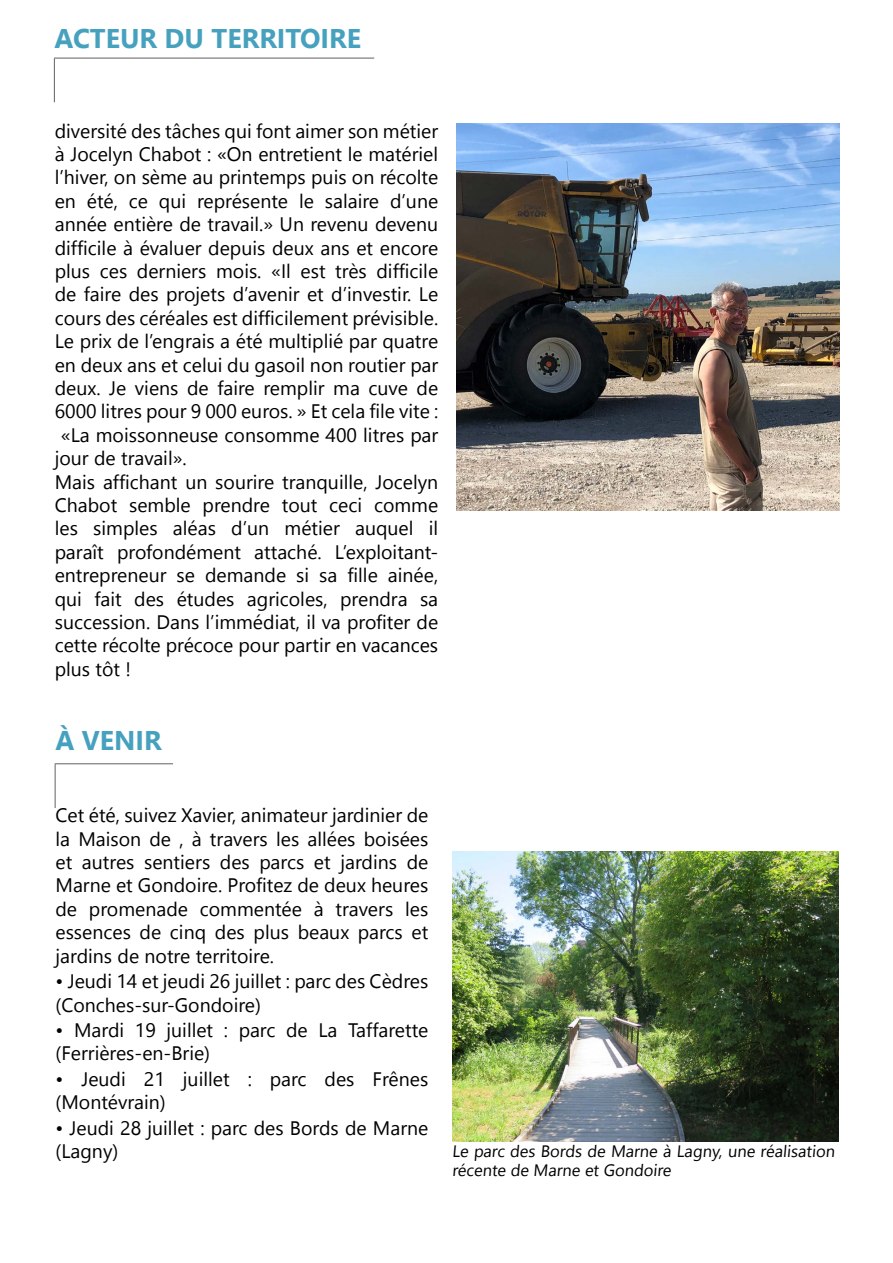
<style>
.page{position:relative;width:893px;height:1263px;background:#fff}
.page>*{position:absolute;margin:0;border:0;box-sizing:border-box;transform-origin:0 0}
.t1{font:700 27px "Nirmala UI";color:#46a1bf}
.t2{font:19.5px/23.4px "Nirmala UI";color:#000}
.t3{font:16.5px/19.8px "Nirmala UI";color:#000}
</style>
<div class="page">
<hr style="left:54px;top:58px;width:1px;height:44px;background:#616160">
<hr style="left:54px;top:58px;width:320px;height:1px;background:#616160">
<img style="left:457px;top:123px;width:383px;height:387px">
<img style="left:452px;top:851px;width:387px;height:290px">
<hr style="left:55px;top:764px;width:1px;height:44px;background:#616160">
<hr style="left:55px;top:763px;width:118px;height:1px;background:#616160">
<h1 class="t1" style="left:54px;top:17px;width:308px">ACTEUR DU TERRITOIRE</h1>
<p class="t2" style="left:55px;top:118px;width:385px">diversité des tâches qui font aimer son métier</p>
<p class="t2" style="left:55px;top:141px;width:385px">à Jocelyn Chabot : «On entretient le matériel</p>
<p class="t2" style="left:55px;top:164px;width:385px">l’hiver, on sème au printemps puis on récolte</p>
<p class="t2" style="left:55px;top:188px;width:385px">en été, ce qui représente le salaire d’une</p>
<p class="t2" style="left:55px;top:211px;width:385px">année entière de travail.» Un revenu devenu</p>
<p class="t2" style="left:55px;top:235px;width:385px">difficile à évaluer depuis deux ans et encore</p>
<p class="t2" style="left:55px;top:258px;width:385px">plus ces derniers mois. «Il est très difficile</p>
<p class="t2" style="left:55px;top:281px;width:385px">de faire des projets d’avenir et d’investir. Le</p>
<p class="t2" style="left:55px;top:305px;width:385px">cours des céréales est difficilement prévisible.</p>
<p class="t2" style="left:55px;top:328px;width:385px">Le prix de l’engrais a été multiplié par quatre</p>
<p class="t2" style="left:55px;top:352px;width:385px">en deux ans et celui du gasoil non routier par</p>
<p class="t2" style="left:55px;top:375px;width:385px">deux. Je viens de faire remplir ma cuve de</p>
<p class="t2" style="left:55px;top:398px;width:385px">6000 litres pour 9 000 euros. » Et cela file vite :</p>
<p class="t2" style="left:61px;top:422px;width:379px">«La moissonneuse consomme 400 litres par</p>
<p class="t2" style="left:55px;top:445px;width:134px">jour de travail».</p>
<p class="t2" style="left:55px;top:469px;width:385px">Mais affichant un sourire tranquille, Jocelyn</p>
<p class="t2" style="left:55px;top:492px;width:385px">Chabot semble prendre tout ceci comme</p>
<p class="t2" style="left:55px;top:515px;width:385px">les simples aléas d’un métier auquel il</p>
<p class="t2" style="left:55px;top:539px;width:385px">paraît profondément attaché. L’exploitant-</p>
<p class="t2" style="left:55px;top:562px;width:385px">entrepreneur se demande si sa fille ainée,</p>
<p class="t2" style="left:55px;top:586px;width:385px">qui fait des études agricoles, prendra sa</p>
<p class="t2" style="left:55px;top:609px;width:385px">succession. Dans l’immédiat, il va profiter de</p>
<p class="t2" style="left:55px;top:632px;width:385px">cette récolte précoce pour partir en vacances</p>
<p class="t2" style="left:55px;top:656px;width:78px">plus tôt !</p>
<h1 class="t1" style="left:56px;top:719px;width:108px">À VENIR</h1>
<p class="t2" style="left:56px;top:802px;width:374px;text-align:justify">Cet été, suivez Xavier, animateur jardinier de la Maison de , à travers les allées boisées et autres sentiers des parcs et jardins de Marne et Gondoire. Profitez de deux heures de promenade commentée à travers les essences de cinq des plus beaux parcs et jardins de notre territoire.</p>
<p class="t2" style="left:56px;top:968px;width:374px">• Jeudi 14 et jeudi 26 juillet : parc des Cèdres (Conches-sur-Gondoire)</p>
<p class="t2" style="left:56px;top:1017px;width:374px">• Mardi 19 juillet : parc de La Taffarette (Ferrières-en-Brie)</p>
<p class="t2" style="left:56px;top:1066px;width:374px">• Jeudi 21 juillet : parc des Frênes (Montévrain)</p>
<p class="t2" style="left:56px;top:1115px;width:374px">• Jeudi 28 juillet : parc des Bords de Marne (Lagny)</p>
<p class="t3" style="left:452px;top:1140px;width:386px">Le parc des Bords de Marne à Lagny, une réalisation récente de Marne et Gondoire</p>
</div>
